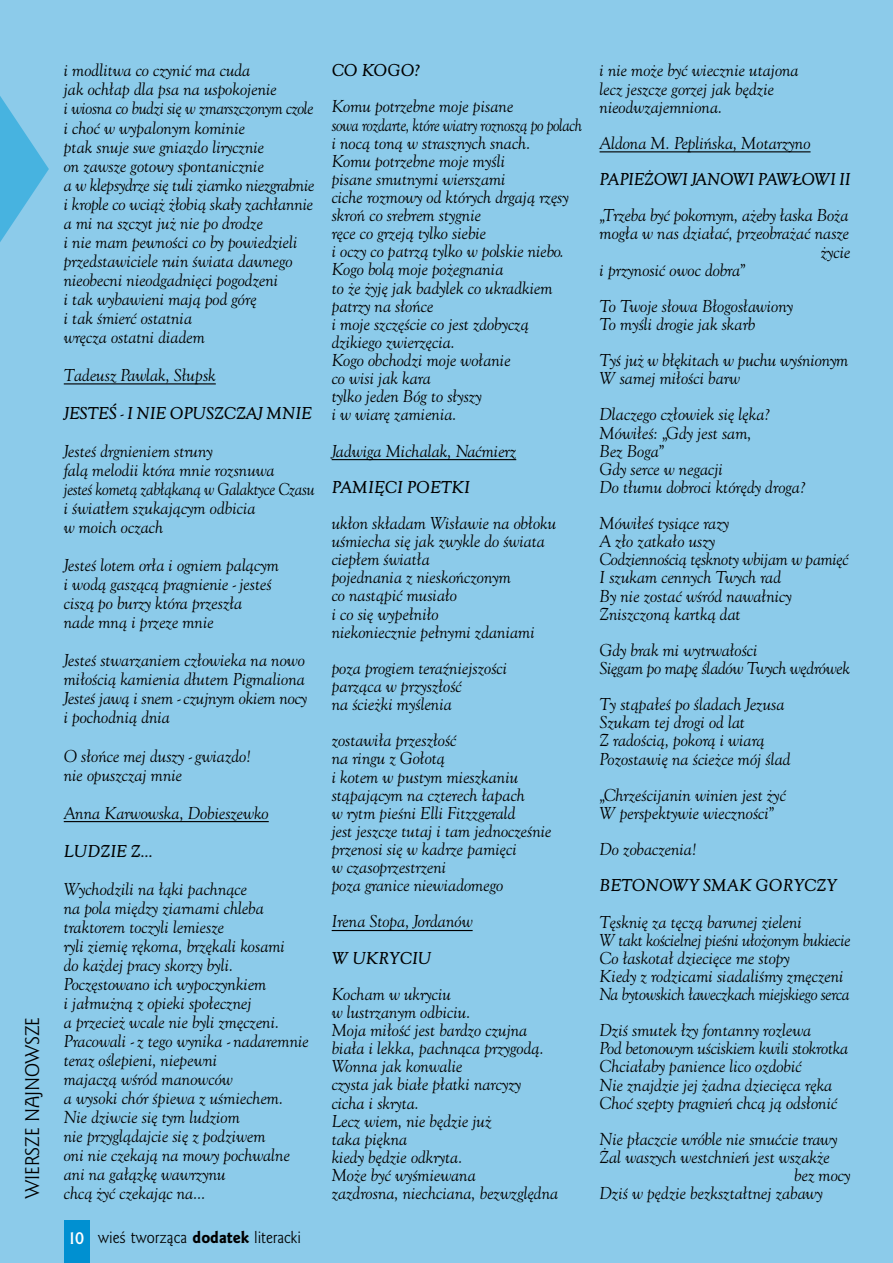
<style>
.page{position:relative;width:893px;height:1263px;background:#8ccbea}
.page>*{position:absolute;margin:0;border:0;box-sizing:border-box;transform-origin:0 0}
.t1{font:18px "Goldy EFN";color:#000}
.t2{font:italic 15px/18.1px "Goldy Olds EFN";color:#000}
.t3{font:italic 700 15px "Goldy Olds EFN";letter-spacing:-.01em;color:#000}
.t4{font:italic 15px/18.1px "Goldy Olds EFN";letter-spacing:-.02em;color:#000}
.t5{font:15px "Goldy EFN";color:#000}
.s1{font-weight:700;font-size:16.5px;color:#fff}
.s2{font-family:"Goldy EFN Heavy"}
</style>
<div class="page">
<svg style="left:0;top:96px;width:49px;height:146px"></svg>
<hr style="left:64px;top:383px;width:152px;height:1px;background:#000">
<hr style="left:64px;top:821px;width:205px;height:1px;background:#000">
<hr style="left:332px;top:459px;width:184px;height:1px;background:#000">
<hr style="left:332px;top:930px;width:141px;height:1px;background:#000">
<hr style="left:600px;top:151px;width:210px;height:1px;background:#000">
<div style="left:64px;top:1220px;width:25px;height:43px;background:#0090d1"></div>
<p class="t1" style="left:22px;top:1199px;width:181px;rotate:-90deg">wiersze najnowsze</p>
<p class="t2" style="left:64px;top:61px;width:252px;line-height:19px">i modlitwa co czynić ma cuda<br>jak ochłap dla psa na uspokojenie<br>i wiosna co budzi się w zmarszczonym czole i choć w wypalonym kominie<br>ptak snuje swe gniazdo lirycznie<br>on zawsze gotowy spontanicznie<br>a w klepsydrze się tuli ziarnko niezgrabnie i krople co wciąż żłobią skały zachłannie a mi na szczyt już nie po drodze<br>i nie mam pewności co by powiedzieli przedstawiciele ruin świata dawnego nieobecni nieodgadnięci pogodzeni<br>i tak wybawieni mają pod górę<br>i tak śmierć ostatnia<br>wręcza ostatni diadem</p>
<p class="t2" style="left:64px;top:366px;width:154px">Tadeusz Pawlak, Słupsk</p>
<p class="t3" style="left:64px;top:403px;width:250px">JESTEŚ - I NIE OPUSZCZAJ MNIE</p>
<p class="t2" style="left:64px;top:441px;width:252px;line-height:19px">Jesteś drgnieniem struny<br>falą melodii która mnie rozsnuwa<br>jesteś kometą zabłąkaną w Galaktyce Czasu i światłem szukającym odbicia<br>w moich oczach</p>
<p class="t2" style="left:64px;top:555px;width:217px;line-height:19px">Jesteś lotem orła i ogniem palącym i wodą gaszącą pragnienie - jesteś ciszą po burzy która przeszła<br>nade mną i przeze mnie</p>
<p class="t2" style="left:64px;top:650px;width:245px;line-height:19px">Jesteś stwarzaniem człowieka na nowo miłością kamienia dłutem Pigmaliona<br>Jesteś jawą i snem - czujnym okiem nocy i pochodnią dnia</p>
<p class="t2" style="left:64px;top:746px;width:188px;line-height:19px">O słońce mej duszy - gwiazdo! nie opuszczaj mnie</p>
<p class="t2" style="left:64px;top:803px;width:206px">Anna Karwowska, Dobieszewko</p>
<p class="t3" style="left:64px;top:840px;width:91px">LUDZIE Z...</p>
<p class="t2" style="left:64px;top:879px;width:247px;line-height:19px">Wychodzili na łąki pachnące<br>na pola między ziarnami chleba traktorem toczyli lemiesze<br>ryli ziemię rękoma, brzękali kosami<br>do każdej pracy skorzy byli.<br>Poczęstowano ich wypoczynkiem<br>i jałmużną z opieki społecznej<br>a przecież wcale nie byli zmęczeni.<br>Pracowali - z tego wynika - nadaremnie teraz oślepieni, niepewni<br>majaczą wśród manowców<br>a wysoki chór śpiewa z uśmiechem.<br>Nie dziwcie się tym ludziom<br>nie przyglądajcie się z podziwem<br>oni nie czekają na mowy pochwalne ani na gałązkę wawrzynu<br>chcą żyć czekając na...</p>
<p class="t5" style="left:69px;top:1228px;width:234px"><span class="s1">10</span> wieś tworząca <span class="s2">dodatek</span> literacki</p>
<p class="t3" style="left:332px;top:60px;width:90px">CO KOGO?</p>
<p class="t2" style="left:332px;top:97px;width:252px">Komu potrzebne moje pisane<br>sowa rozdarte, które wiatry roznoszą po polach i nocą toną w strasznych snach.<br>Komu potrzebne moje myśli<br>pisane smutnymi wierszami<br>ciche rozmowy od których drgają rzęsy skroń co srebrem stygnie<br>ręce co grzeją tylko siebie<br>i oczy co patrzą tylko w polskie niebo.<br>Kogo bolą moje pożegnania<br>to że żyję jak badylek co ukradkiem patrzy na słońce<br>i moje szczęście co jest zdobyczą dzikiego zwierzęcia.<br>Kogo obchodzi moje wołanie<br>co wisi jak kara<br>tylko jeden Bóg to słyszy<br>i w wiarę zamienia.</p>
<p class="t2" style="left:332px;top:441px;width:186px">Jadwiga Michalak, Naćmierz</p>
<p class="t3" style="left:332px;top:476px;width:140px">PAMIĘCI POETKI</p>
<p class="t2" style="left:332px;top:514px;width:226px">ukłon składam Wisławie na obłoku uśmiecha się jak zwykle do świata ciepłem światła<br>pojednania z nieskończonym<br>co nastąpić musiało<br>i co się wypełniło<br>niekoniecznie pełnymi zdaniami</p>
<p class="t2" style="left:332px;top:658px;width:177px">poza progiem teraźniejszości parząca w przyszłość<br>na ścieżki myślenia</p>
<p class="t2" style="left:332px;top:731px;width:221px">zostawiła przeszłość<br>na ringu z Gołotą<br>i kotem w pustym mieszkaniu stąpającym na czterech łapach<br>w rytm pieśni Elli Fitzzgerald<br>jest jeszcze tutaj i tam jednocześnie przenosi się w kadrze pamięci<br>w czasoprzestrzeni<br>poza granice niewiadomego</p>
<p class="t2" style="left:332px;top:912px;width:142px">Irena Stopa, Jordanów</p>
<p class="t3" style="left:332px;top:947px;width:101px">W UKRYCIU</p>
<p class="t2" style="left:332px;top:984px;width:228px">Kocham w ukryciu<br>w lustrzanym odbiciu.<br>Moja miłość jest bardzo czujna biała i lekka, pachnąca przygodą.<br>Wonna jak konwalie<br>czysta jak białe płatki narcyzy<br>cicha i skryta.<br>Lecz wiem, nie będzie już<br>taka piękna<br>kiedy będzie odkryta.<br>Może być wyśmiewana<br>zazdrosna, niechciana, bezwzględna</p>
<p class="t2" style="left:600px;top:61px;width:201px">i nie może być wiecznie utajona lecz jeszcze gorzej jak będzie nieodwzajemniona.</p>
<p class="t2" style="left:600px;top:133px;width:212px">Aldona M. Peplińska, Motarzyno</p>
<p class="t3" style="left:600px;top:169px;width:252px">PAPIEŻOWI JANOWI PAWŁOWI II</p>
<p class="t2" style="left:600px;top:206px;width:251px">„Trzeba być pokornym, ażeby łaska Boża</p>
<p class="t2" style="left:600px;top:224px;width:251px">mogła w nas działać, przeobrażać nasze</p>
<p class="t2" style="left:821px;top:242px;width:31px">życie</p>
<p class="t2" style="left:600px;top:260px;width:147px">i przynosić owoc dobra”</p>
<p class="t2" style="left:600px;top:296px;width:195px">To Twoje słowa Błogosławiony<br>To myśli drogie jak skarb</p>
<p class="t2" style="left:600px;top:351px;width:250px">Tyś już w błękitach w puchu wyśnionym<br>W samej miłości barw</p>
<p class="t2" style="left:600px;top:405px;width:207px">Dlaczego człowiek się lęka?<br>Mówiłeś: „Gdy jest sam,<br>Bez Boga”<br>Gdy serce w negacji<br>Do tłumu dobroci którędy droga?</p>
<p class="t2" style="left:600px;top:514px;width:251px">Mówiłeś tysiące razy<br>A zło zatkało uszy<br>Codziennością tęsknoty wbijam w pamięć<br>I szukam cennych Twych rad<br>By nie zostać wśród nawałnicy<br>Zniszczoną kartką dat</p>
<p class="t4" style="left:600px;top:640px;width:252px">Gdy brak mi wytrwałości<br>Sięgam po mapę śladów Twych wędrówek</p>
<p class="t2" style="left:600px;top:695px;width:193px">Ty stąpałeś po śladach Jezusa<br>Szukam tej drogi od lat<br>Z radością, pokorą i wiarą<br>Pozostawię na ścieżce mój ślad</p>
<p class="t2" style="left:600px;top:785px;width:188px">„Chrześcijanin winien jest żyć<br>W perspektywie wieczności”</p>
<p class="t2" style="left:600px;top:840px;width:98px">Do zobaczenia!</p>
<p class="t3" style="left:600px;top:875px;width:239px">BETONOWY SMAK GORYCZY</p>
<p class="t2" style="left:600px;top:912px;width:252px">Tęsknię za tęczą barwnej zieleni<br>W takt kościelnej pieśni ułożonym bukiecie Co łaskotał dziecięce me stopy<br>Kiedy z rodzicami siadaliśmy zmęczeni Na bytowskich ławeczkach miejskiego serca</p>
<p class="t2" style="left:600px;top:1021px;width:250px">Dziś smutek łzy fontanny rozlewa<br>Pod betonowym uściskiem kwili stokrotka Chciałaby panience lico ozdobić<br>Nie znajdzie jej żadna dziecięca ręka Choć szepty pragnień chcą ją odsłonić</p>
<p class="t2" style="left:600px;top:1129px;width:239px">Nie płaczcie wróble nie smućcie trawy</p>
<p class="t2" style="left:600px;top:1147px;width:232px">Żal waszych westchnień jest wszakże</p>
<p class="t2" style="left:794px;top:1166px;width:58px">bez mocy</p>
<p class="t2" style="left:600px;top:1184px;width:225px">Dziś w pędzie bezkształtnej zabawy</p>
</div>
